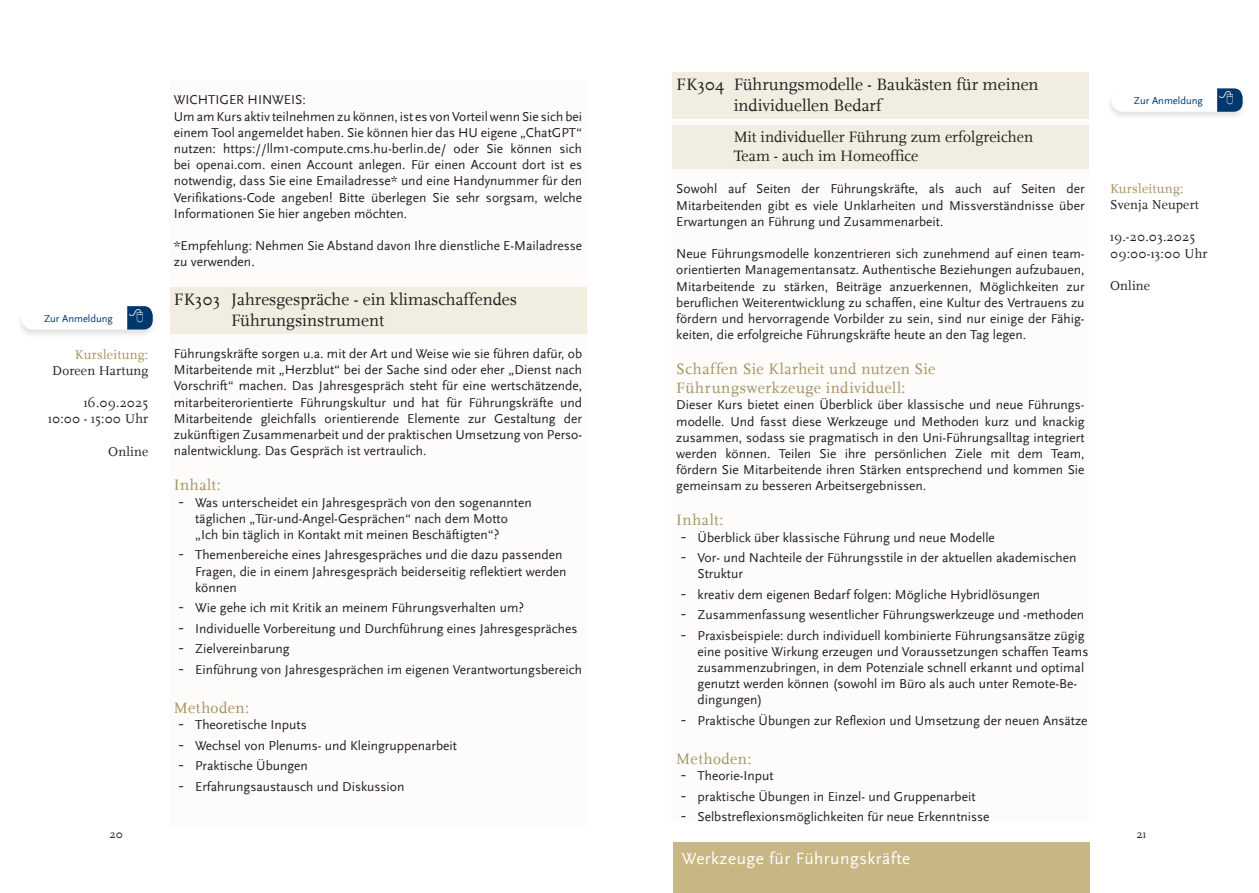
<style>
.page{position:relative;width:1259px;height:893px;background:#fff}
.page>*{position:absolute;margin:0;border:0;box-sizing:border-box;transform-origin:0 0}
.t1{font:17.25px/20.7px "HU Scala";color:#231f20}
.t2{font:17.25px "HU Scala Sans";letter-spacing:.03em;color:#fff}
.t3{font:15.75px/18.9px "HU Scala";letter-spacing:.025em;color:#a5925c}
.t4{font:15.75px/18.9px "HU Scala";color:#231f20}
.t5{font:13.5px/16.2px "HU Scala Sans";color:#231f20}
.t6{font:13.5px/16.2px "HU Scala";letter-spacing:.01em;color:#231f20;text-align:right}
.t7{font:13.5px "HU Scala";letter-spacing:.02em;color:#a5925c}
.t8{font:12px "HU Scala";color:#231f20}
.t9{font:10.5px "HU Scala Sans";color:#00376c}
.s1{font-family:"Verdana"}
</style>
<div class="page">
<div style="left:673px;top:843px;width:417px;height:50px;background:#c9b685"></div>
<div style="left:671px;top:76px;width:418px;height:746px;background:#fdfcfb"></div>
<div style="left:170px;top:80px;width:418px;height:747px;background:#fdfcfb"></div>
<div style="left:170px;top:287px;width:416px;height:47px;background:#f2ede1"></div>
<div style="left:672px;top:72px;width:417px;height:46px;background:#f2ede1"></div>
<div style="left:672px;top:125px;width:417px;height:44px;background:#f2ede1"></div>
<div style="left:17px;top:306px;width:140px;height:32px;background:#231f20;opacity:.12"></div>
<div style="left:22px;top:307px;width:130px;height:22px;background:#fff;border-radius:11px"></div>
<div style="left:21px;top:306px;width:132px;height:24px;border:2px solid #fff;border-radius:11px"></div>
<div style="left:1107px;top:88px;width:140px;height:32px;background:#231f20;opacity:.12"></div>
<div style="left:1112px;top:89px;width:130px;height:22px;background:#fff;border-radius:11px"></div>
<div style="left:1111px;top:88px;width:131px;height:24px;border:2px solid #fff;border-radius:11px"></div>
<svg style="left:126px;top:306px;width:27px;height:24px"></svg>
<svg style="left:1216px;top:88px;width:27px;height:25px"></svg>
<p class="t9" style="left:44px;top:313px;width:70px">Zur Anmeldung</p>
<p class="t7" style="left:75px;top:347px;width:75px">Kursleitung:</p>
<p class="t6" style="left:52px;top:362px;width:97px">Doreen Hartung</p>
<p class="t6" style="left:48px;top:395px;width:102px">16.09.2025<br>10:00 - 15:00 Uhr</p>
<p class="t6" style="left:108px;top:443px;width:42px">Online</p>
<p class="t5" style="left:174px;top:92px;width:410px">WICHTIGER HINWEIS:<br>Um am Kurs aktiv teilnehmen zu können, ist es von Vorteil wenn Sie sich bei einem Tool angemeldet haben. Sie können hier das HU eigene „ChatGPT“ nutzen: https://llm1-compute.cms.hu-berlin.de/ oder Sie können sich bei openai.com. einen Account anlegen. Für einen Account dort ist es notwendig, dass Sie eine Emailadresse* und eine Handynummer für den Verifikations-Code angeben! Bitte überlegen Sie sehr sorgsam, welche Informationen Sie hier angeben möchten.</p>
<p class="t5" style="left:174px;top:238px;width:410px">*Empfehlung: Nehmen Sie Abstand davon Ihre dienstliche E-Mailadresse zu verwenden.</p>
<p class="t1" style="left:231px;top:290px;width:287px;text-indent:-57px">FK303 Jahresgespräche - ein klimaschaffendes<br>Führungsinstrument</p>
<p class="t5" style="left:174px;top:346px;width:410px;text-align:justify">Führungskräfte sorgen u.a. mit der Art und Weise wie sie führen dafür, ob Mitarbeitende mit „Herzblut“ bei der Sache sind oder eher „Dienst nach Vorschrift“ machen. Das Jahresgespräch steht für eine wertschätzende, mitarbeiterorientierte Führungskultur und hat für Führungskräfte und Mitarbeitende gleichfalls orientierende Elemente zur Gestaltung der zukünftigen Zusammenarbeit und der praktischen Umsetzung von Perso&shy;nalentwicklung. Das Gespräch ist vertraulich.</p>
<p class="t3" style="left:174px;top:476px;width:49px">Inhalt:</p>
<p class="t5" style="left:195px;top:494px;width:338px;text-indent:-17px"><span class="s1">-</span> Was unterscheidet ein Jahresgespräch von den sogenannten täglichen „Tür-und-Angel-Gesprächen“ nach dem Motto „Ich bin täglich in Kontakt mit meinen Beschäftigten“?</p>
<p class="t5" style="left:195px;top:547px;width:373px;text-indent:-17px"><span class="s1">-</span> Themenbereiche eines Jahresgespräches und die dazu passenden<br>Fragen, die in einem Jahresgespräch beiderseitig reflektiert werden können</p>
<p class="t5" style="left:178px;top:600px;width:347px"><span class="s1">-</span> Wie gehe ich mit Kritik an meinem Führungsverhalten um?</p>
<p class="t5" style="left:178px;top:620px;width:401px"><span class="s1">-</span> Individuelle Vorbereitung und Durchführung eines Jahresgespräches</p>
<p class="t5" style="left:178px;top:641px;width:113px"><span class="s1">-</span> Zielvereinbarung</p>
<p class="t5" style="left:178px;top:661px;width:405px"><span class="s1">-</span> Einführung von Jahresgesprächen im eigenen Verantwortungsbereich</p>
<p class="t3" style="left:174px;top:699px;width:77px">Methoden:</p>
<p class="t5" style="left:178px;top:717px;width:130px"><span class="s1">-</span> Theoretische Inputs</p>
<p class="t5" style="left:178px;top:737px;width:280px"><span class="s1">-</span> Wechsel von Plenums- und Kleingruppenarbeit</p>
<p class="t5" style="left:178px;top:758px;width:131px"><span class="s1">-</span> Praktische Übungen</p>
<p class="t5" style="left:178px;top:778px;width:228px"><span class="s1">-</span> Erfahrungsaustausch und Diskussion</p>
<p class="t1" style="left:733px;top:74px;width:306px;text-indent:-57px">FK304 Führungsmodelle - Baukästen für meinen individuellen Bedarf</p>
<p class="t4" style="left:733px;top:128px;width:301px">Mit individueller Führung zum erfolgreichen<br>Team - auch im Homeoffice</p>
<p class="t5" style="left:676px;top:181px;width:410px;text-align:justify">Sowohl auf Seiten der Führungskräfte, als auch auf Seiten der Mitarbeitenden gibt es viele Unklarheiten und Missverständnisse über Erwartungen an Führung und Zusammenarbeit.</p>
<p class="t5" style="left:676px;top:246px;width:410px;text-align:justify">Neue Führungsmodelle konzentrieren sich zunehmend auf einen team&shy;orientierten Managementansatz. Authentische Beziehungen aufzubauen, Mitarbeitende zu stärken, Beiträge anzuerkennen, Möglichkeiten zur beruflichen Weiterentwicklung zu schaffen, eine Kultur des Vertrauens zu fördern und hervorragende Vorbilder zu sein, sind nur einige der Fähig&shy;keiten, die erfolgreiche Führungskräfte heute an den Tag legen.</p>
<p class="t3" style="left:676px;top:360px;width:261px">Schaffen Sie Klarheit und nutzen Sie<br>Führungswerkzeuge individuell:</p>
<p class="t5" style="left:676px;top:397px;width:410px;text-align:justify">Dieser Kurs bietet einen Überblick über klassische und neue Führungs&shy;modelle. Und fasst diese Werkzeuge und Methoden kurz und knackig zusammen, sodass sie pragmatisch in den Uni-Führungsalltag integriert werden können. Teilen Sie ihre persönlichen Ziele mit dem Team, fördern Sie Mitarbeitende ihren Stärken entsprechend und kommen Sie gemeinsam zu besseren Arbeitsergebnissen.</p>
<p class="t3" style="left:676px;top:511px;width:49px">Inhalt:</p>
<p class="t5" style="left:680px;top:529px;width:316px"><span class="s1">-</span> Überblick über klassische Führung und neue Modelle</p>
<p class="t5" style="left:697px;top:550px;width:380px;text-indent:-17px"><span class="s1">-</span> Vor- und Nachteile der Führungsstile in der aktuellen akademischen<br>Struktur</p>
<p class="t5" style="left:680px;top:586px;width:361px"><span class="s1">-</span> kreativ dem eigenen Bedarf folgen: Mögliche Hybridlösungen</p>
<p class="t5" style="left:680px;top:607px;width:405px"><span class="s1">-</span> Zusammenfassung wesentlicher Führungswerkzeuge und -methoden</p>
<p class="t5" style="left:697px;top:627px;width:392px;text-indent:-17px"><span class="s1">-</span> Praxisbeispiele: durch individuell kombinierte Führungsansätze zügig eine positive Wirkung erzeugen und Voraussetzungen schaffen Teams zusammenzubringen, in dem Potenziale schnell erkannt und optimal genutzt werden können (sowohl im Büro als auch unter Remote-Be&shy;dingungen)</p>
<p class="t5" style="left:680px;top:713px;width:408px"><span class="s1">-</span> Praktische Übungen zur Reflexion und Umsetzung der neuen Ansätze</p>
<p class="t3" style="left:676px;top:750px;width:77px">Methoden:</p>
<p class="t5" style="left:680px;top:768px;width:95px"><span class="s1">-</span> Theorie-Input</p>
<p class="t5" style="left:680px;top:789px;width:296px"><span class="s1">-</span> praktische Übungen in Einzel- und Gruppenarbeit</p>
<p class="t5" style="left:680px;top:809px;width:310px"><span class="s1">-</span> Selbstreflexionsmöglichkeiten für neue Erkenntnisse</p>
<p class="t9" style="left:1134px;top:95px;width:70px">Zur Anmeldung</p>
<p class="t7" style="left:1110px;top:181px;width:75px">Kursleitung:</p>
<p class="t6" style="left:1110px;top:197px;width:90px">Svenja Neupert</p>
<p class="t6" style="left:1110px;top:229px;width:99px;text-align:left">19.-20.03.2025<br>09:00-13:00 Uhr</p>
<p class="t6" style="left:1110px;top:278px;width:42px">Online</p>
<p class="t8" style="left:109px;top:828px;width:15px">20</p>
<p class="t8" style="left:1136px;top:828px;width:11px">21</p>
<p class="t2" style="left:682px;top:849px;width:230px">Werkzeuge für Führungskräfte</p>
</div>
